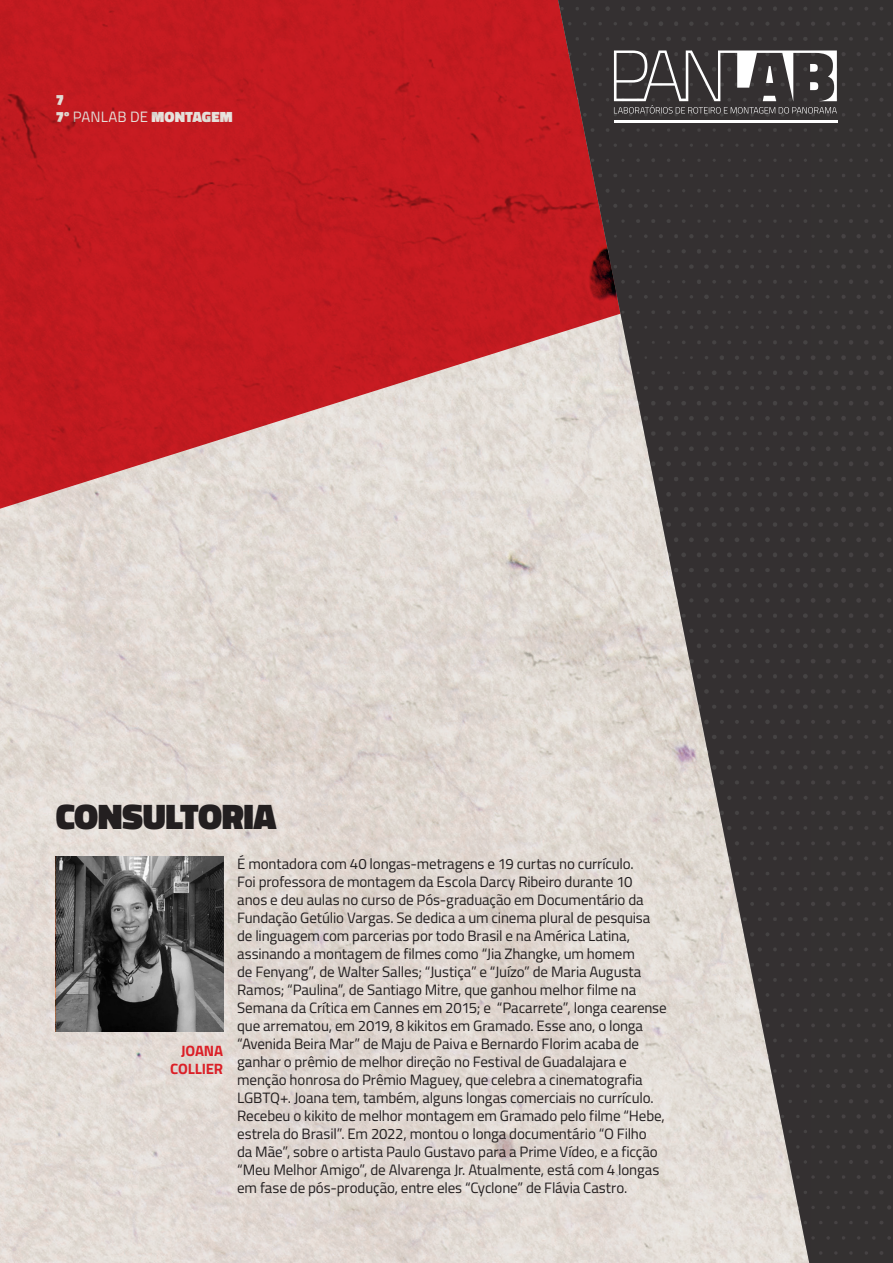
<style>
.page{position:relative;width:893px;height:1263px;background:#fff}
.page>*{position:absolute;margin:0;border:0;box-sizing:border-box;transform-origin:0 0}
.t1{font:900 36px "Cairo";letter-spacing:-.015em;color:#231f20}
.t2{font:15px/18px "Cairo";letter-spacing:-.01em;color:#231f20}
.t3{font:900 15px/17.2px "Cairo";letter-spacing:.01em;color:#fff}
.t4{font:700 15px "Cairo";letter-spacing:-.01em;color:#db1f27}
.s1{font-weight:400}
</style>
<div class="page">
<div style="left:809px;top:0;width:84px;height:1263px;background:#343131"></div>
<hr style="left:614px;top:120px;width:223px;height:3px;background:#fff">
<svg style="left:809px;top:50px;width:28px;height:64px"></svg>
<img style="left:0;top:0;width:809px;height:1263px">
<svg style="left:56px;top:856px;width:167px;height:176px;background:#575757"></svg>
<p class="t3" style="left:56px;top:91px;width:178px">7<br>7º <span class="s1">PANLAB DE</span> MONTAGEM</p>
<p class="t1" style="left:56px;top:787px;width:222px">CONSULTORIA</p>
<p class="t4" style="left:181px;top:1038px;width:44px">JOANA</p>
<p class="t4" style="left:170px;top:1056px;width:54px">COLLIER</p>
<p class="t2" style="left:237px;top:854px;width:431px">É montadora com 40 longas-metragens e 19 curtas no currículo.<br>Foi professora de montagem da Escola Darcy Ribeiro durante 10<br>anos e deu aulas no curso de Pós-graduação em Documentário da Fundação Getúlio Vargas. Se dedica a um cinema plural de pesquisa de linguagem com parcerias por todo Brasil e na América Latina, assinando a montagem de filmes como “Jia Zhangke, um homem<br>de Fenyang”, de Walter Salles; “Justiça” e “Juízo” de Maria Augusta Ramos; “Paulina”, de Santiago Mitre, que ganhou melhor filme na Semana da Crítica em Cannes em 2015; e “Pacarrete”, longa cearense que arrematou, em 2019, 8 kikitos em Gramado. Esse ano, o longa “Avenida Beira Mar” de Maju de Paiva e Bernardo Florim acaba de ganhar o prêmio de melhor direção no Festival de Guadalajara e menção honrosa do Prêmio Maguey, que celebra a cinematografia LGBTQ+. Joana tem, também, alguns longas comerciais no currículo.<br>Recebeu o kikito de melhor montagem em Gramado pelo filme “Hebe, estrela do Brasil”. Em 2022, montou o longa documentário “O Filho<br>da Mãe”, sobre o artista Paulo Gustavo para a Prime Vídeo, e a ficção “Meu Melhor Amigo”, de Alvarenga Jr. Atualmente, está com 4 longas em fase de pós-produção, entre eles “Cyclone” de Flávia Castro.</p>
</div>
